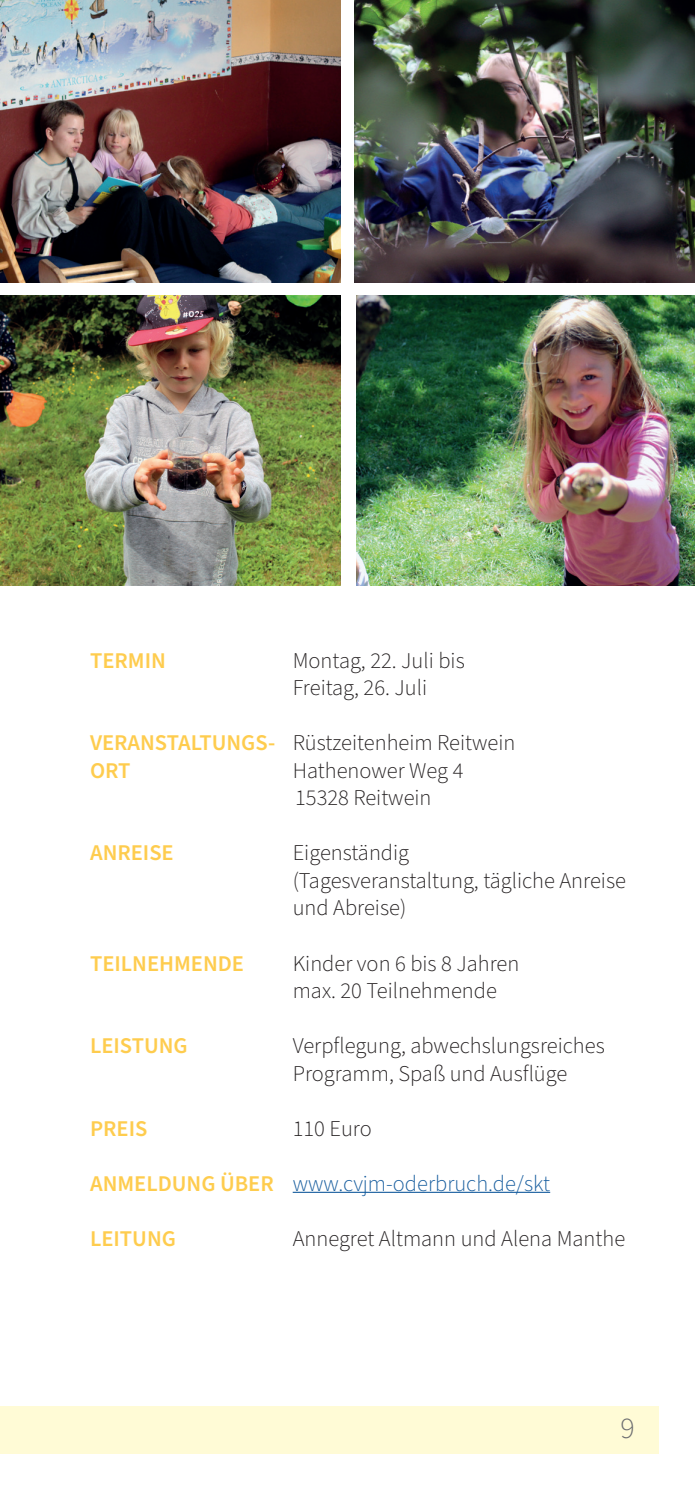
<style>
.page{position:relative;width:695px;height:1489px;background:#fff}
.page>*{position:absolute;margin:0;border:0;box-sizing:border-box;transform-origin:0 0}
.t1{font:300 30px "Source Sans Pro";color:#6c6d70}
.t2{font:300 22.5px/27.5px "Source Sans Pro";color:#231f20}
.t3{font:600 22.5px "Source Sans Pro";color:#fecc4e}
.t4{font:300 22.5px "Source Sans Pro";color:#175d9e}
.s1{font-weight:600;color:#fecc4e}
</style>
<div class="page">
<img style="left:356px;top:296px;width:338px;height:289px">
<hr style="left:292px;top:1191px;width:258px;height:1px;background:#175d9e">
<div style="left:0;top:1405px;width:658px;height:48px;background:#fffbd6"></div>
<img style="left:0;top:296px;width:341px;height:289px">
<img style="left:354px;top:0;width:340px;height:282px">
<img style="left:0;top:0;width:341px;height:282px">
<p class="t3" style="left:90px;top:645px;width:77px">TERMIN</p>
<p class="t2" style="left:292px;top:647px;width:173px">Montag, 22. Juli bis</p>
<p class="t2" style="left:292px;top:675px;width:136px">Freitag, 26. Juli</p>
<p class="t2" style="left:90px;top:730px;width:427px"><span class="s1">VERANSTALTUNGS-</span> Rüstzeitenheim Reitwein<br><span class="s1">ORT</span></p>
<p class="t2" style="left:292px;top:757px;width:172px">Hathenower Weg 4</p>
<p class="t2" style="left:295px;top:785px;width:138px">15328 Reitwein</p>
<p class="t3" style="left:90px;top:838px;width:85px">ANREISE</p>
<p class="t2" style="left:292px;top:840px;width:335px">Eigenständig<br>(Tagesveranstaltung, tägliche Anreise</p>
<p class="t2" style="left:292px;top:895px;width:115px">und Abreise)</p>
<p class="t3" style="left:90px;top:948px;width:155px">TEILNEHMENDE</p>
<p class="t2" style="left:292px;top:950px;width:228px">Kinder von 6 bis 8 Jahren</p>
<p class="t2" style="left:292px;top:977px;width:206px">max. 20 Teilnehmende</p>
<p class="t3" style="left:90px;top:1030px;width:99px">LEISTUNG</p>
<p class="t2" style="left:292px;top:1032px;width:313px">Verpflegung, abwechslungsreiches<br>Programm, Spaß und Ausflüge</p>
<p class="t3" style="left:90px;top:1113px;width:59px">PREIS</p>
<p class="t2" style="left:292px;top:1115px;width:81px">110 Euro</p>
<p class="t4" style="left:90px;top:1168px;width:461px"><span class="s1">ANMELDUNG ÜBER</span> www.cvjm-oderbruch.de/skt</p>
<p class="t3" style="left:90px;top:1223px;width:87px">LEITUNG</p>
<p class="t2" style="left:292px;top:1225px;width:334px">Annegret Altmann und Alena Manthe</p>
<h1 class="t1" style="left:620px;top:1408px;width:17px">9</h1>
</div>
